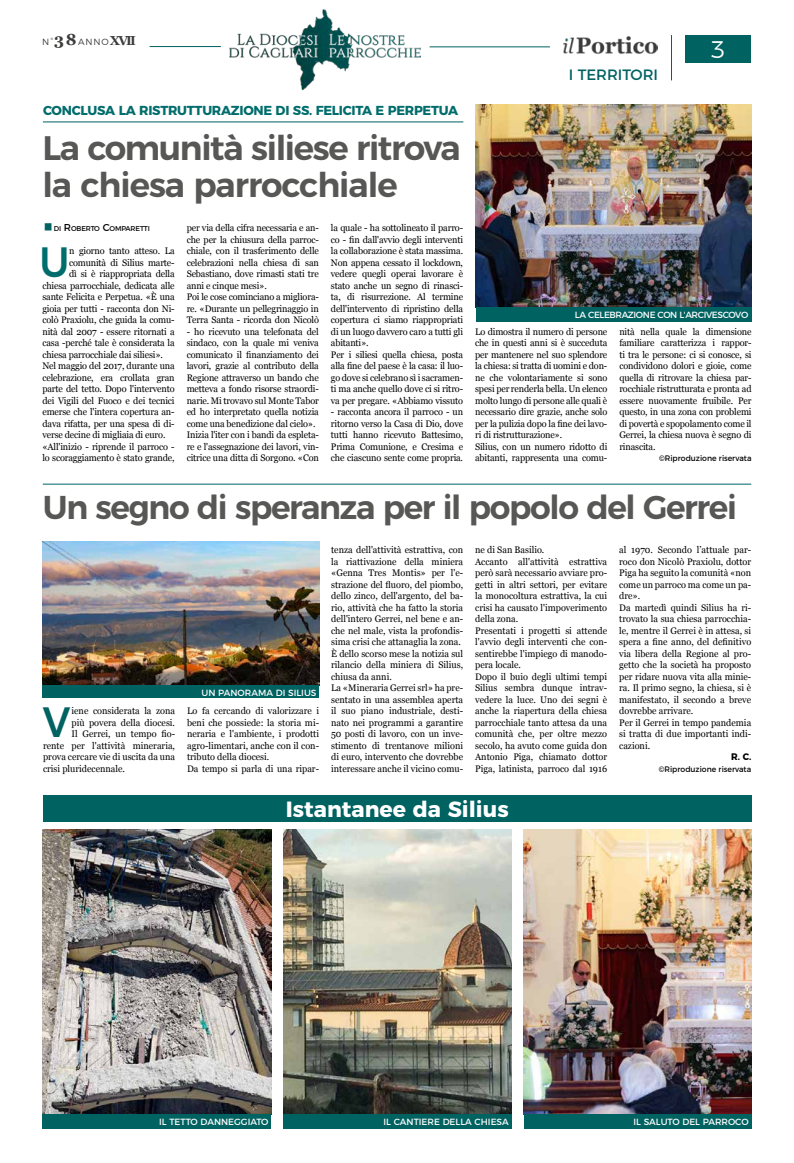
<style>
.page{position:relative;width:794px;height:1163px;background:#fff}
.page>*{position:absolute;margin:0;border:0;box-sizing:border-box;transform-origin:0 0}
.t1{font:500 42.4px "Montserrat";color:#006d6c;scale:.93 1}
.t2{font:500 42.4px "Montserrat";color:#006261;scale:.93 1}
.t3{font:600 34px/37px "Montserrat";letter-spacing:-.04em;color:#575756}
.t4{font:600 33px "Montserrat";letter-spacing:-.04em;color:#575756}
.t5{font:300 24px "Montserrat";color:#fff}
.t6{font:700 22px "Montserrat";color:#fff}
.t7{font:15px "Montserrat";color:#006261}
.t8{font:700 13px "Montserrat";letter-spacing:-.02em;color:#006d6c}
.t9{font:9.5px/11.5px "Georgia";letter-spacing:-.015em;color:#000;scale:.96 1}
.t10{font:700 9.5px "Montserrat";color:#000;scale:.96 1}
.t11{font:9px "Montserrat";color:#fff}
.t12{font:9px "Montserrat";letter-spacing:-.04em;color:#fff}
.t13{font:300 9px "Montserrat";color:#3c3c3b}
.t14{font:8px "Montserrat";color:#000;scale:.96 1}
.t15{font:7px "Montserrat";letter-spacing:-.02em;color:#000}
.s1{font-family:"Georgia";font-weight:700;font-size:16px}
.s2{font-family:"Georgia";font-weight:700;font-size:13px}
.s3{font-size:10px}
</style>
<div class="page">
<hr style="left:43px;top:121px;width:420px;height:1px;background:#006261">
<img style="left:475px;top:104px;width:276px;height:203px">
<div style="left:476px;top:307px;width:275px;height:15px;background:#006261"></div>
<div style="left:685px;top:36px;width:66px;height:27px;background:#006261"></div>
<hr style="left:671px;top:35px;width:1px;height:45px;background:#006261">
<hr style="left:150px;top:46px;width:71px;height:1px;background:#006261">
<img style="left:563px;top:36px;width:94px;height:18px">
<img style="left:229px;top:10px;width:191px;height:79px">
<hr style="left:429px;top:47px;width:121px;height:1px;background:#006261">
<img style="left:42px;top:541px;width:277px;height:144px">
<hr style="left:43px;top:483px;width:708px;height:1px;background:#006261">
<div style="left:42px;top:685px;width:277px;height:12px;background:#006261"></div>
<div style="left:43px;top:795px;width:708px;height:26px;background:#006261"></div>
<img style="left:43px;top:829px;width:228px;height:285px">
<img style="left:523px;top:829px;width:228px;height:285px">
<img style="left:283px;top:829px;width:228px;height:285px">
<div style="left:43px;top:1114px;width:228px;height:14px;background:#006261"></div>
<div style="left:283px;top:1114px;width:228px;height:14px;background:#006261"></div>
<div style="left:523px;top:1114px;width:228px;height:14px;background:#006261"></div>
<p class="t13" style="left:42px;top:35px;width:95px">N°<span class="s1">38</span>ANNO<span class="s2">XVII</span></p>
<h3 class="t8" style="left:43px;top:99px;width:417px">CONCLUSA LA RISTRUTTURAZIONE DI SS. FELICITA E PERPETUA</h3>
<h2 class="t3" style="left:42px;top:127px;width:420px">La comunità siliese ritrova la chiesa parrocchiale</h2>
<p class="t15" style="left:54px;top:223px;width:98px">DI <span class="s3">R</span>OBERTO <span class="s3">C</span>OMPARETTI</p>
<h1 class="t1" style="left:40px;top:228px;width:34px">U</h1>
<p class="t9" style="left:69px;top:245px;width:111px">n giorno tanto atteso. La</p>
<p class="t9" style="left:69px;top:256px;width:111px">comunità di Silius marte-</p>
<p class="t9" style="left:69px;top:268px;width:111px">dì si è riappropriata della</p>
<p class="t9" style="left:42px;top:279px;width:139px">chiesa parrocchiale, dedicata alle</p>
<p class="t9" style="left:42px;top:291px;width:139px">sante Felicita e Perpetua. «È una</p>
<p class="t9" style="left:42px;top:302px;width:139px">gioia per tutti - racconta don Ni-</p>
<p class="t9" style="left:42px;top:314px;width:139px">colò Praxiolu, che guida la comu-</p>
<p class="t9" style="left:42px;top:325px;width:139px">nità dal 2007 - essere ritornati a</p>
<p class="t9" style="left:42px;top:337px;width:139px">casa -perché tale è considerata la</p>
<p class="t9" style="left:42px;top:348px;width:127px">chiesa parrocchiale dai siliesi».</p>
<p class="t9" style="left:42px;top:360px;width:139px">Nel maggio del 2017, durante una</p>
<p class="t9" style="left:42px;top:371px;width:139px">celebrazione, era crollata gran</p>
<p class="t9" style="left:42px;top:383px;width:139px">parte del tetto. Dopo l'intervento</p>
<p class="t9" style="left:42px;top:394px;width:139px">dei Vigili del Fuoco e dei tecnici</p>
<p class="t9" style="left:42px;top:406px;width:139px">emerse che l'intera copertura an-</p>
<p class="t9" style="left:42px;top:417px;width:139px">dava rifatta, per una spesa di di-</p>
<p class="t9" style="left:42px;top:429px;width:130px">verse decine di migliaia di euro.</p>
<p class="t9" style="left:42px;top:440px;width:139px">«All'inizio - riprende il parroco -</p>
<p class="t9" style="left:42px;top:452px;width:139px">lo scoraggiamento è stato grande,</p>
<p class="t9" style="left:187px;top:222px;width:139px">per via della cifra necessaria e an&shy;che per la chiusura della parroc&shy;chiale, con il trasferimento delle celebrazioni nella chiesa di san<br>Sebastiano, dove rimasti stati tre anni e cinque mesi».<br>Poi le cose cominciano a migliora&shy;re. «Durante un pellegrinaggio in<br>Terra Santa - ricorda don Nicolò</p>
<p class="t9" style="left:187px;top:325px;width:139px">- ho ricevuto una telefonata del sindaco, con la quale mi veniva comunicato il finanziamento dei lavori, grazie al contributo della Regione attraverso un bando che metteva a fondo risorse straordi&shy;narie. Mi trovavo sul Monte Tabor ed ho interpretato quella notizia come una benedizione dal cielo».<br>Inizia l'iter con i bandi da espleta&shy;re e l'assegnazione dei lavori, vin&shy;citrice una ditta di Sorgono. «Con</p>
<p class="t9" style="left:331px;top:222px;width:139px">la quale - ha sottolineato il parro&shy;co - fin dall'avvio degli interventi la collaborazione è stata massima.<br>Non appena cessato il lockdown, vedere quegli operai lavorare è stato anche un segno di rinasci&shy;ta, di risurrezione. Al termine dell'intervento di ripristino della copertura ci siamo riappropriati di un luogo davvero caro a tutti gli abitanti».<br>Per i siliesi quella chiesa, posta alla fine del paese è la casa: il luo&shy;go dove si celebrano sì i sacramen&shy;ti ma anche quello dove ci si ritro&shy;va per pregare. «Abbiamo vissuto</p>
<p class="t9" style="left:331px;top:406px;width:139px;text-align:justify">- racconta ancora il parroco - un ritorno verso la Casa di Dio, dove tutti hanno ricevuto Battesimo, Prima Comunione, e Cresima e che ciascuno sente come propria.</p>
<h3 class="t7" style="left:569px;top:63px;width:91px">I TERRITORI</h3>
<h3 class="t5" style="left:711px;top:31px;width:16px">3</h3>
<p class="t12" style="left:575px;top:308px;width:175px">LA CELEBRAZIONE CON L'ARCIVESCOVO</p>
<p class="t9" style="left:475px;top:325px;width:139px">Lo dimostra il numero di persone che in questi anni si è succeduta per mantenere nel suo splendore la chiesa: si tratta di uomini e don&shy;ne che volontariamente si sono spesi per renderla bella. Un elenco molto lungo di persone alle quali è necessario dire grazie, anche solo per la pulizia dopo la fine dei lavo&shy;ri di ristrutturazione».<br>Silius, con un numero ridotto di abitanti, rappresenta una comu-</p>
<p class="t9" style="left:619px;top:325px;width:139px;text-align:justify">nità nella quale la dimensione familiare caratterizza i rappor&shy;ti tra le persone: ci si conosce, si condividono dolori e gioie, come quella di ritrovare la chiesa par&shy;rocchiale ristrutturata e pronta ad essere nuovamente fruibile. Per questo, in una zona con problemi di povertà e spopolamento come il Gerrei, la chiesa nuova è segno di rinascita.</p>
<p class="t14" style="left:659px;top:452px;width:98px">©Riproduzione riservata</p>
<h3 class="t4" style="left:43px;top:480px;width:695px">Un segno di speranza per il popolo del Gerrei</h3>
<h1 class="t2" style="left:43px;top:688px;width:31px">V</h1>
<p class="t9" style="left:72px;top:705px;width:109px">iene considerata la zona</p>
<p class="t9" style="left:72px;top:716px;width:109px">più povera della diocesi.</p>
<p class="t9" style="left:72px;top:728px;width:109px">Il Gerrei, un tempo fio-</p>
<p class="t9" style="left:43px;top:739px;width:139px">rente per l'attività mineraria,</p>
<p class="t9" style="left:43px;top:751px;width:139px">prova cercare vie di uscita da una</p>
<p class="t9" style="left:43px;top:762px;width:87px">crisi pluridecennale.</p>
<p class="t11" style="left:201px;top:685px;width:116px">UN PANORAMA DI SILIUS</p>
<p class="t9" style="left:187px;top:705px;width:139px">Lo fa cercando di valorizzare i beni che possiede: la storia mi&shy;neraria e l'ambiente, i prodotti agro-limentari, anche con il con&shy;tributo della diocesi.<br>Da tempo si parla di una ripar-</p>
<p class="t9" style="left:331px;top:544px;width:139px">tenza dell'attività estrattiva, con la riattivazione della miniera «Genna Tres Montis» per l'e&shy;strazione del fluoro, del piombo, dello zinco, dell'argento, del ba&shy;rio, attività che ha fatto la storia dell'intero Gerrei, nel bene e an&shy;che nel male, vista la profondis&shy;sima crisi che attanaglia la zona.<br>È dello scorso mese la notizia sul rilancio della miniera di Silius, chiusa da anni.<br>La «Mineraria Gerrei srl» ha pre&shy;sentato in una assemblea aperta il suo piano industriale, desti&shy;nato nei programmi a garantire<br>50 posti di lavoro, con un inve&shy;stimento di trentanove milioni di euro, intervento che dovrebbe interessare anche il vicino comu-</p>
<p class="t9" style="left:475px;top:544px;width:139px">ne di San Basilio.<br>Accanto all'attività estrattiva però sarà necessario avviare pro&shy;getti in altri settori, per evitare la monocoltura estrattiva, la cui crisi ha causato l'impoverimento della zona.<br>Presentati i progetti si attende l'avvio degli interventi che con&shy;sentirebbe l'impiego di manodo&shy;pera locale.<br>Dopo il buio degli ultimi tempi<br>Silius sembra dunque intrav&shy;vedere la luce. Uno dei segni è anche la riapertura della chiesa parrocchiale tanto attesa da una comunità che, per oltre mezzo secolo, ha avuto come guida don<br>Antonio Piga, chiamato dottor<br>Piga, latinista, parroco dal 1916</p>
<p class="t9" style="left:619px;top:544px;width:139px">al 1970. Secondo l’attuale par&shy;roco don Nicolò Praxiolu, dottor<br>Piga ha seguito la comunità «non come un parroco ma come un pa&shy;dre».<br>Da martedì quindi Silius ha ri&shy;trovato la sua chiesa parrocchia&shy;le, mentre il Gerrei è in attesa, si spera a fine anno, del definitivo via libera della Regione al pro&shy;getto che la società ha proposto per ridare nuova vita alla minie&shy;ra. Il primo segno, la chiesa, si è manifestato, il secondo a breve dovrebbe arrivare.<br>Per il Gerrei in tempo pandemia si tratta di due importanti indi&shy;cazioni.</p>
<p class="t10" style="left:731px;top:749px;width:22px">R. C.</p>
<p class="t14" style="left:659px;top:762px;width:98px">©Riproduzione riservata</p>
<h3 class="t6" style="left:286px;top:791px;width:224px">Istantanee da Silius</h3>
<p class="t11" style="left:159px;top:1114px;width:111px">IL TETTO DANNEGGIATO</p>
<p class="t11" style="left:383px;top:1114px;width:127px">IL CANTIERE DELLA CHIESA</p>
<p class="t11" style="left:633px;top:1114px;width:117px">IL SALUTO DEL PARROCO</p>
</div>
